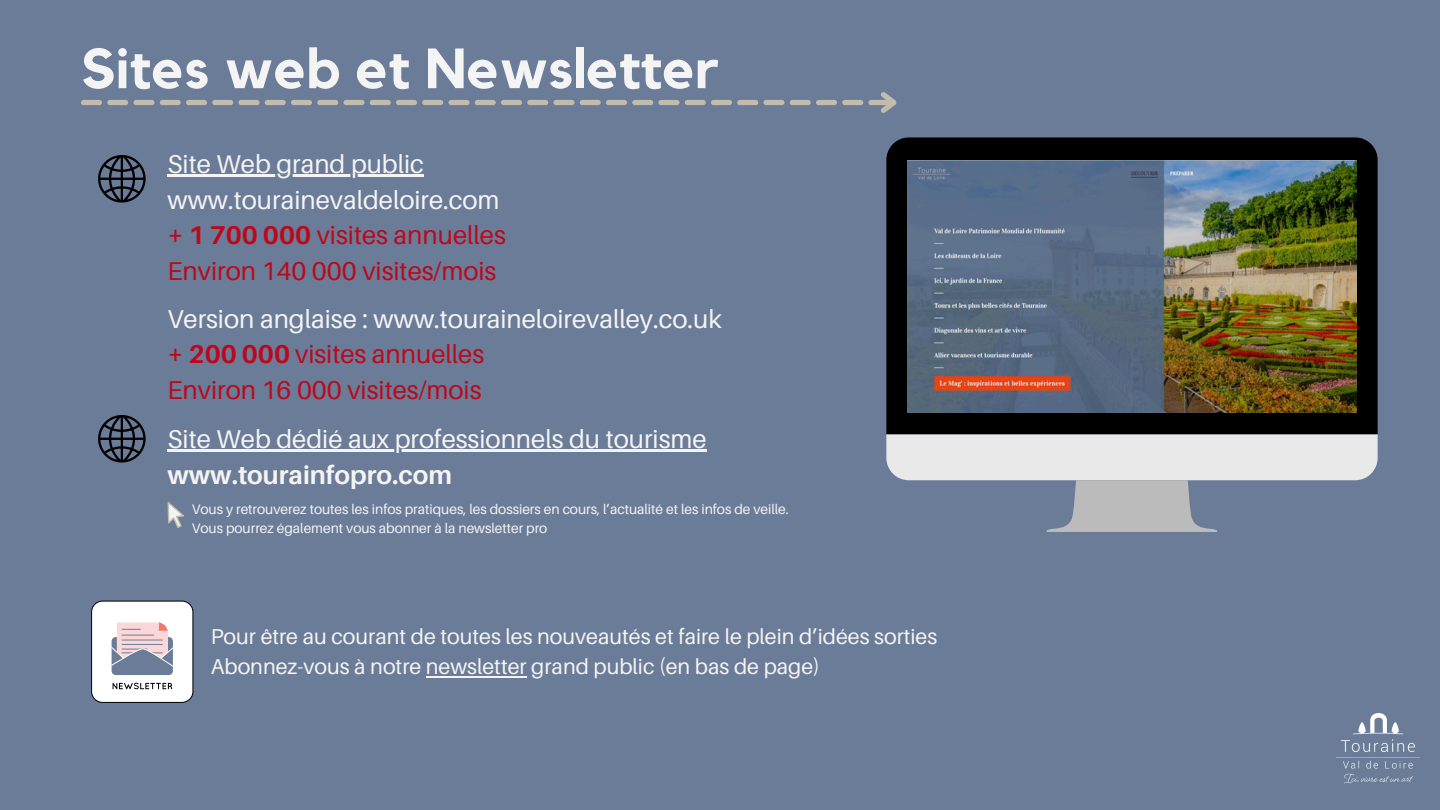
<style>
.page{position:relative;width:1440px;height:810px;background:#6b7c98}
.page>*{position:absolute;margin:0;border:0;box-sizing:border-box;transform-origin:0 0}
.t1{font:700 56px "Kollektif";color:#f4f4f4}
.t2{font:25.7px/35.7px "Aileron";color:#f4f4f4}
.t3{font:21.5px/30px "Aileron";color:#f4f4f4}
.t4{font:13.8px "Aileron";color:#f4f4f4}
.s1{font-weight:700;color:#bd081b}
.s2{color:#bd081b}
.s3{font-weight:700}
</style>
<div class="page">
<img style="left:1337px;top:713px;width:82px;height:71px">
<svg style="left:81px;top:92px;width:816px;height:21px"></svg>
<img style="left:99px;top:155px;width:47px;height:47px">
<img style="left:99px;top:415px;width:47px;height:48px">
<hr style="left:168px;top:174px;width:256px;height:3px;background:#f4f4f4">
<hr style="left:168px;top:449px;width:539px;height:3px;background:#f4f4f4">
<svg style="left:168px;top:502px;width:16px;height:26px"></svg>
<div style="left:886px;top:137px;width:492px;height:297px;background:#000"></div>
<svg style="left:886px;top:434px;width:492px;height:98px"></svg>
<img style="left:907px;top:161px;width:449px;height:252px">
<svg style="left:91px;top:601px;width:102px;height:102px"></svg>
<hr style="left:426px;top:676px;width:101px;height:1px;background:#f4f4f4">
<p class="t1" style="left:81px;top:43px;width:639px">Sites web et Newsletter</p>
<h2 class="t2" style="left:168px;top:146px;width:340px">Site Web grand public www.tourainevaldeloire.com <span class="s1">+ 1 700 000</span> <span class="s2">visites annuelles<br>Environ 140 000 visites/mois</span></h2>
<h2 class="t2" style="left:168px;top:300px;width:556px">Version anglaise : www.touraineloirevalley.co.uk <span class="s1">+ 200 000</span> <span class="s2">visites annuelles<br>Environ 16 000 visites/mois</span></h2>
<p class="t2" style="left:168px;top:420px;width:541px;line-height:36px">Site Web dédié aux professionnels du tourisme <span class="s3">www.tourainfopro.com</span></p>
<p class="t4" style="left:192px;top:500px;width:599px">Vous y retrouverez toutes les infos pratiques, les dossiers en cours, l’actualité et les infos de veille.</p>
<h3 class="t4" style="left:192px;top:519px;width:357px">Vous pourrez également vous abonner à la newsletter pro</h3>
<p class="t3" style="left:211px;top:621px;width:728px">Pour être au courant de toutes les nouveautés et faire le plein d’idées sorties<br>Abonnez-vous à notre newsletter grand public (en bas de page)</p>
</div>
